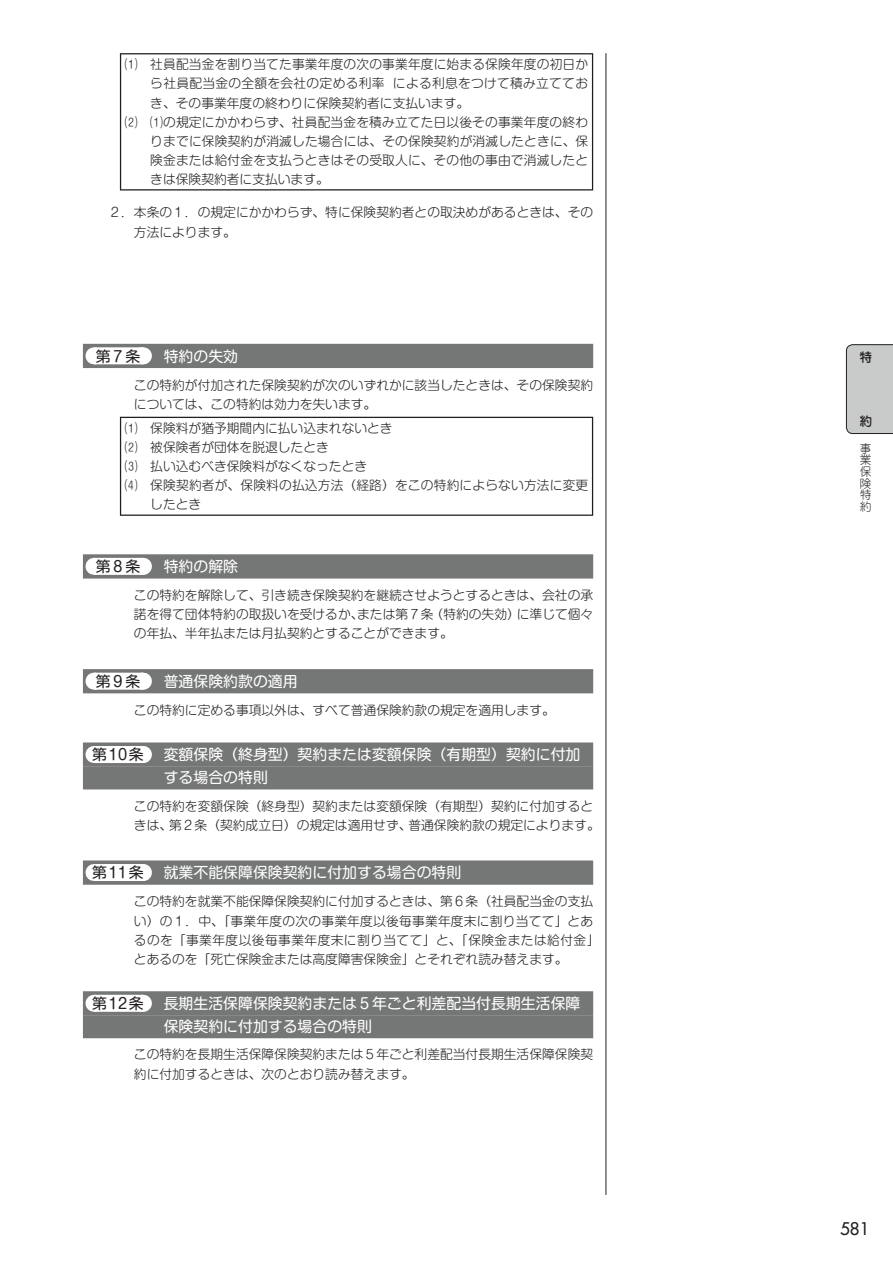
<style>
.page{position:relative;width:893px;height:1263px;background:#fff}
.page>*{position:absolute;margin:0;border:0;box-sizing:border-box;transform-origin:0 0}
.t1{font:16.95px "Futura";color:#231f20}
.t2{font:14.85px/22.4px "Shin M Go Pro Regular 90 pv RKSJ H";color:#fff}
.t3{font:14.85px "Shin M Go Pro Regular 90 pv RKSJ H";color:#231f20}
.t4{font:12.75px/19.2px "Shin M Go Pro Light 90 pv RKSJ H";color:#231f20}
.t5{font:12.75px "Shin M Go Pro Light 90 pv RKSJ H";letter-spacing:.02em;color:#231f20}
.t6{font:12.75px "Jun 34 Pro Medium 90 pv RKSJ V";color:#231f20}
.t7{font:11.7px/11.7px "Jun 101 Pro Light 90 pv RKSJ V";color:#231f20;text-align:justify}
</style>
<div class="page">
<hr style="left:606px;top:53px;width:1px;height:1142px;background:#231f20">
<div style="left:83px;top:344px;width:510px;height:24px;background:#757676"></div>
<div style="left:94px;top:347px;width:48px;height:17px;background:#fff"></div>
<svg style="left:118px;top:347px;width:25px;height:17px"></svg>
<div style="left:83px;top:554px;width:510px;height:24px;background:#757676"></div>
<div style="left:94px;top:558px;width:48px;height:17px;background:#fff"></div>
<svg style="left:118px;top:558px;width:25px;height:17px"></svg>
<div style="left:83px;top:669px;width:510px;height:24px;background:#757676"></div>
<div style="left:94px;top:673px;width:48px;height:17px;background:#fff"></div>
<svg style="left:118px;top:673px;width:25px;height:17px"></svg>
<div style="left:83px;top:742px;width:510px;height:25px;background:#757676"></div>
<div style="left:94px;top:746px;width:48px;height:17px;background:#fff"></div>
<svg style="left:142px;top:746px;width:1px;height:17px"></svg>
<div style="left:83px;top:766px;width:510px;height:23px;background:#757676"></div>
<div style="left:83px;top:860px;width:510px;height:25px;background:#757676"></div>
<div style="left:94px;top:864px;width:48px;height:17px;background:#fff"></div>
<svg style="left:142px;top:864px;width:1px;height:17px"></svg>
<div style="left:83px;top:991px;width:510px;height:24px;background:#757676"></div>
<div style="left:94px;top:995px;width:48px;height:17px;background:#fff"></div>
<svg style="left:118px;top:995px;width:25px;height:17px"></svg>
<div style="left:83px;top:1015px;width:510px;height:23px;background:#757676"></div>
<hr style="left:120px;top:53px;width:473px;height:1px;background:#231f20">
<hr style="left:120px;top:54px;width:1px;height:135px;background:#231f20">
<hr style="left:592px;top:54px;width:1px;height:135px;background:#231f20">
<hr style="left:120px;top:189px;width:473px;height:1px;background:#231f20">
<hr style="left:120px;top:417px;width:473px;height:1px;background:#231f20">
<hr style="left:120px;top:418px;width:1px;height:96px;background:#231f20">
<hr style="left:592px;top:418px;width:1px;height:96px;background:#231f20">
<hr style="left:120px;top:514px;width:473px;height:2px;background:#231f20">
<div style="left:846px;top:344px;width:47px;height:90px;background:#c9cbcb"></div>
<p class="t4" style="left:125px;top:57px;width:465px">⑴ 社員配当金を割り当てた事業年度の次の事業年度に始まる保険年度の初日か</p>
<p class="t5" style="left:150px;top:79px;width:439px">ら社員配当金の全額を会社の定める利率 による利息をつけて積み立ててお</p>
<p class="t4" style="left:150px;top:95px;width:320px">き、その事業年度の終わりに保険契約者に支払います。</p>
<p class="t4" style="left:125px;top:114px;width:465px">⑵ ⑴の規定にかかわらず、社員配当金を積み立てた日以後その事業年度の終わ</p>
<p class="t4" style="left:150px;top:133px;width:440px">りまでに保険契約が消滅した場合には、その保険契約が消滅したときに、保</p>
<p class="t4" style="left:150px;top:152px;width:439px">険金または給付金を支払うときはその受取人に、その他の事由で消滅したと</p>
<p class="t4" style="left:150px;top:171px;width:180px">きは保険契約者に支払います。</p>
<p class="t4" style="left:134px;top:205px;width:461px;text-indent:-26px">２．本条の１．の規定にかかわらず、特に保険契約者との取決めがあるときは、その方法によります｡</p>
<p class="t3" style="left:96px;top:351px;width:46px">第７条</p>
<p class="t2" style="left:164px;top:347px;width:76px">特約の失効</p>
<p class="t4" style="left:134px;top:377px;width:461px">この特約が付加された保険契約が次のいずれかに該当したときは、その保険契約については、この特約は効力を失います。</p>
<p class="t4" style="left:125px;top:420px;width:269px">⑴ 保険料が猶予期間内に払い込まれないとき</p>
<p class="t4" style="left:125px;top:439px;width:206px">⑵ 被保険者が団体を脱退したとき</p>
<p class="t4" style="left:125px;top:458px;width:244px">⑶ 払い込むべき保険料がなくなったとき</p>
<p class="t4" style="left:125px;top:478px;width:465px">⑷ 保険契約者が、保険料の払込方法（経路）をこの特約によらない方法に変更</p>
<p class="t4" style="left:150px;top:497px;width:53px">したとき</p>
<p class="t3" style="left:96px;top:561px;width:46px">第８条</p>
<p class="t2" style="left:164px;top:557px;width:76px">特約の解除</p>
<p class="t4" style="left:134px;top:587px;width:461px;text-align:justify">この特約を解除して、引き続き保険契約を継続させようとするときは、会社の承諾を得て団体特約の取扱いを受けるか、または第７条（特約の失効）に準じて個々の年払、半年払または月払契約とすることができます。</p>
<p class="t3" style="left:96px;top:676px;width:46px">第９条</p>
<p class="t2" style="left:164px;top:672px;width:135px">普通保険約款の適用</p>
<p class="t4" style="left:134px;top:702px;width:422px">この特約に定める事項以外は、すべて普通保険約款の規定を適用します。</p>
<p class="t3" style="left:92px;top:749px;width:53px">第10条</p>
<p class="t2" style="left:164px;top:746px;width:418px">変額保険（終身型）契約または変額保険（有期型）契約に付加する場合の特則</p>
<p class="t4" style="left:134px;top:798px;width:467px">この特約を変額保険（終身型）契約または変額保険（有期型）契約に付加するときは、第２条（契約成立日）の規定は適用せず、普通保険約款の規定によります。</p>
<p class="t3" style="left:92px;top:867px;width:53px">第11条</p>
<p class="t2" style="left:164px;top:864px;width:299px">就業不能保障保険契約に付加する場合の特則</p>
<p class="t4" style="left:134px;top:894px;width:467px">この特約を就業不能保障保険契約に付加するときは、第６条（社員配当金の支払い）の１．中、「事業年度の次の事業年度以後毎事業年度末に割り当てて」とあるのを「事業年度以後毎事業年度末に割り当てて」と、「保険金または給付金」とあるのを「死亡保険金または高度障害保険金」とそれぞれ読み替えます。</p>
<p class="t3" style="left:92px;top:998px;width:53px">第12条</p>
<p class="t2" style="left:164px;top:994px;width:418px">長期生活保障保険契約または５年ごと利差配当付長期生活保障保険契約に付加する場合の特則</p>
<p class="t4" style="left:134px;top:1047px;width:461px">この特約を長期生活保障保険契約または５年ごと利差配当付長期生活保障保険契約に付加するときは、次のとおり読み替えます。</p>
<p class="t6" style="left:859px;top:352px;width:14px">特</p>
<p class="t6" style="left:859px;top:416px;width:13px">約</p>
<p class="t7" style="left:860px;top:444px;width:13px">事業保険特約</p>
<h1 class="t1" style="left:840px;top:1221px;width:31px">581</h1>
</div>
